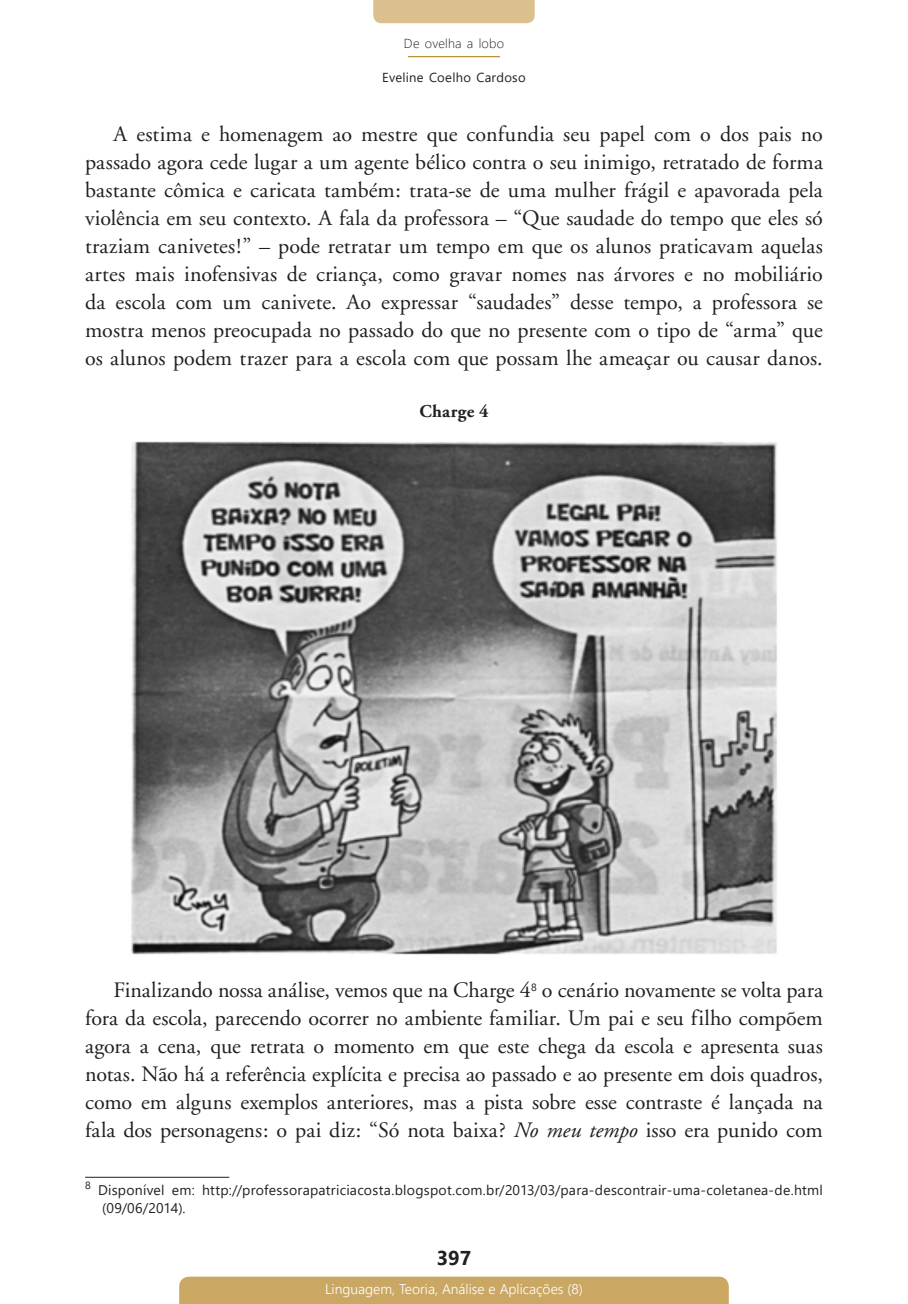
<style>
.page{position:relative;width:908px;height:1304px;background:#fff}
.page>*{position:absolute;margin:0;border:0;box-sizing:border-box;transform-origin:0 0}
.LAS_TEXTO{font:22px/28px "Adobe Garamond";letter-spacing:.005em;color:#231f20;text-align:justify}
.t1{font:700 20px "Segoe UI";color:#231f20}
.LAS_TABELA_tit{font:700 18px "Adobe Garamond";letter-spacing:.02em;color:#231f20}
.LAS_RODAPE{font:14px/18px "Segoe UI";letter-spacing:.02em;color:#231f20}
.t2{font:300 14px "Segoe UI";color:#fff}
.t3{font:13px "Segoe UI";letter-spacing:.02em;color:#231f20}
.t4{font:300 13px "Segoe UI";letter-spacing:.02em;color:#231f20}
.s1{font-style:italic}
</style>
<div class="page">
<hr style="left:408px;top:56px;width:91px;height:1px;background:#a57903">
<div style="left:179px;top:1277px;width:549px;height:27px;background:#caa863"></div>
<div style="left:373px;top:0;width:161px;height:23px;background:#dbbf8e"></div>
<img style="left:131px;top:441px;width:646px;height:514px">
<hr style="left:85px;top:1177px;width:144px;height:1px;background:#231f20">
<p class="t4" style="left:403px;top:32px;width:102px">De ovelha a lobo</p>
<p class="t3" style="left:382px;top:67px;width:145px">Eveline Coelho Cardoso</p>
<p class="LAS_TEXTO" style="left:85px;top:120px;width:739px;text-indent:28px">A estima e homenagem ao mestre que confundia seu papel com o dos pais no passado agora cede lugar a um agente bélico contra o seu inimigo, retratado de forma bastante cômica e caricata também: trata-se de uma mulher frágil e apavorada pela violência em seu contexto. A fala da professora – “Que saudade do tempo que eles só traziam canivetes!” – pode retratar um tempo em que os alunos praticavam aquelas artes mais inofensivas de criança, como gravar nomes nas árvores e no mobiliário da escola com um canivete. Ao expressar “saudades” desse tempo, a professora se mostra menos preocupada no passado do que no presente com o tipo de “arma” que os alunos podem trazer para a escola com que possam lhe ameaçar ou causar danos.</p>
<p class="LAS_TABELA_tit" style="left:419px;top:401px;width:71px">Charge 4</p>
<p class="LAS_TEXTO" style="left:85px;top:976px;width:739px;text-indent:28px">Finalizando nossa análise, vemos que na Charge 4<sup>8</sup> o cenário novamente se volta para fora da escola, parecendo ocorrer no ambiente familiar. Um pai e seu filho compõem agora a cena, que retrata o momento em que este chega da escola e apresenta suas notas. Não há a referência explícita e precisa ao passado e ao presente em dois quadros, como em alguns exemplos anteriores, mas a pista sobre esse contraste é lançada na fala dos personagens: o pai diz: “Só nota baixa? <span class="s1">No meu tempo</span> isso era punido com</p>
<p class="LAS_RODAPE" style="left:102px;top:1181px;width:722px;text-indent:-17px"><sup>8</sup> Disponível em: http://professorapatriciacosta.blogspot.com.br/2013/03/para-descontrair-uma-coletanea-de.html (09/06/2014).</p>
<p class="t1" style="left:436px;top:1241px;width:36px">397</p>
<p class="t2" style="left:325px;top:1278px;width:259px">Linguagem, Teoria, Análise e Aplicações (8)</p>
</div>
